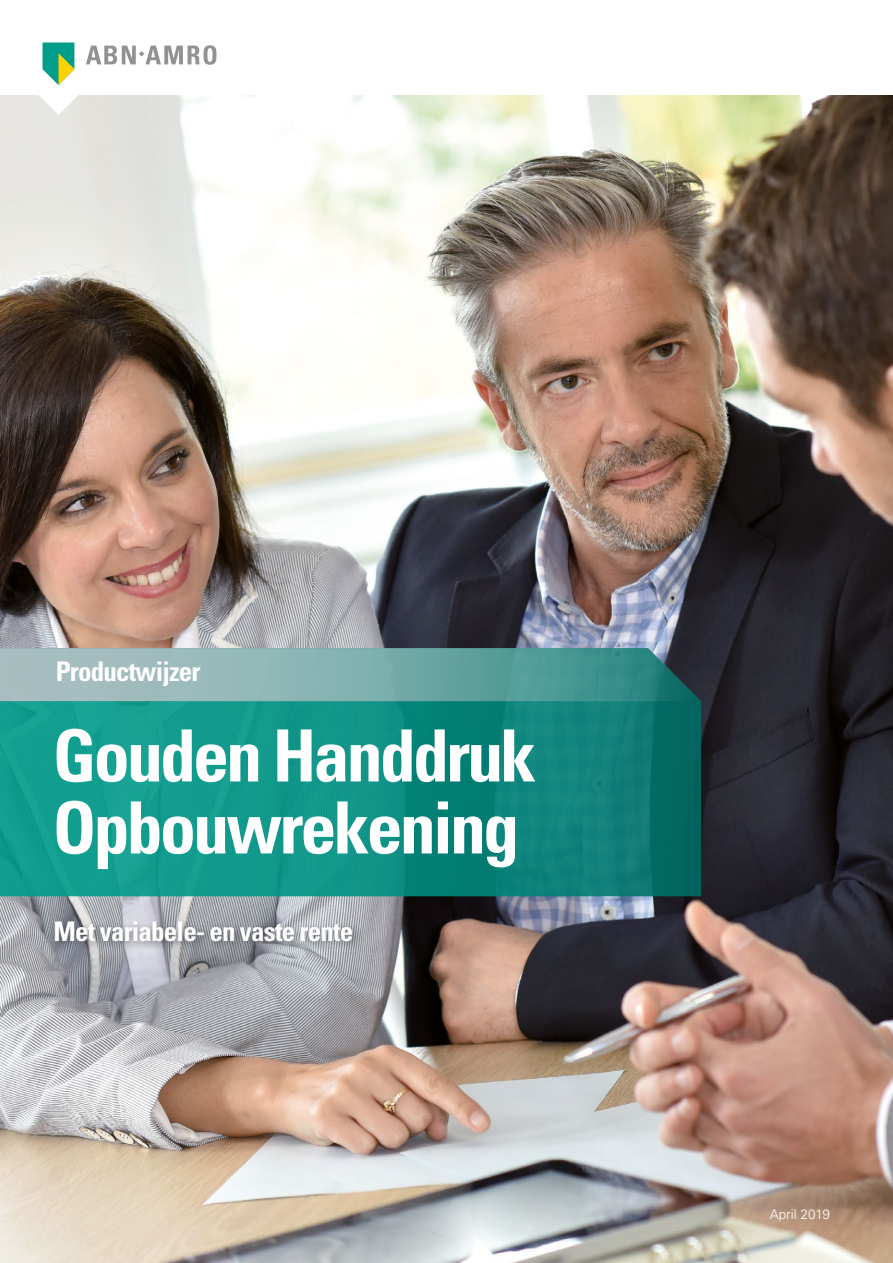
<style>
.page{position:relative;width:893px;height:1263px;background:#fff}
.page>*{position:absolute;margin:0;border:0;box-sizing:border-box;transform-origin:0 0}
.t1{font:700 condensed 72px/72px "Univers LT Std";letter-spacing:-.04em;color:#fff}
.t2{font:700 condensed 27px "Univers LT Std";letter-spacing:-.03em;color:#fff}
.t3{font:300 13.5px "Univers LT Std";color:#fff}
</style>
<div class="page">
<img style="left:0;top:96px;width:893px;height:1167px">
<svg style="left:0;top:701px;width:701px;height:195px;background:#0e8e82"></svg>
<svg style="left:0;top:648px;width:701px;height:53px;background:#75a6a5"></svg>
<div style="left:50px;top:916px;width:314px;height:36px;background:#000;opacity:.4"></div>
<svg style="left:28px;top:43px;width:188px;height:72px"></svg>
<p class="t2" style="left:56px;top:655px;width:146px">Productwijzer</p>
<h1 class="t1" style="left:53px;top:719px;width:485px">Gouden Handdruk<br>Opbouwrekening</h1>
<p class="t2" style="left:54px;top:914px;width:301px">Met variabele- en vaste rente</p>
<p class="t3" style="left:770px;top:1206px;width:62px">April 2019</p>
</div>
